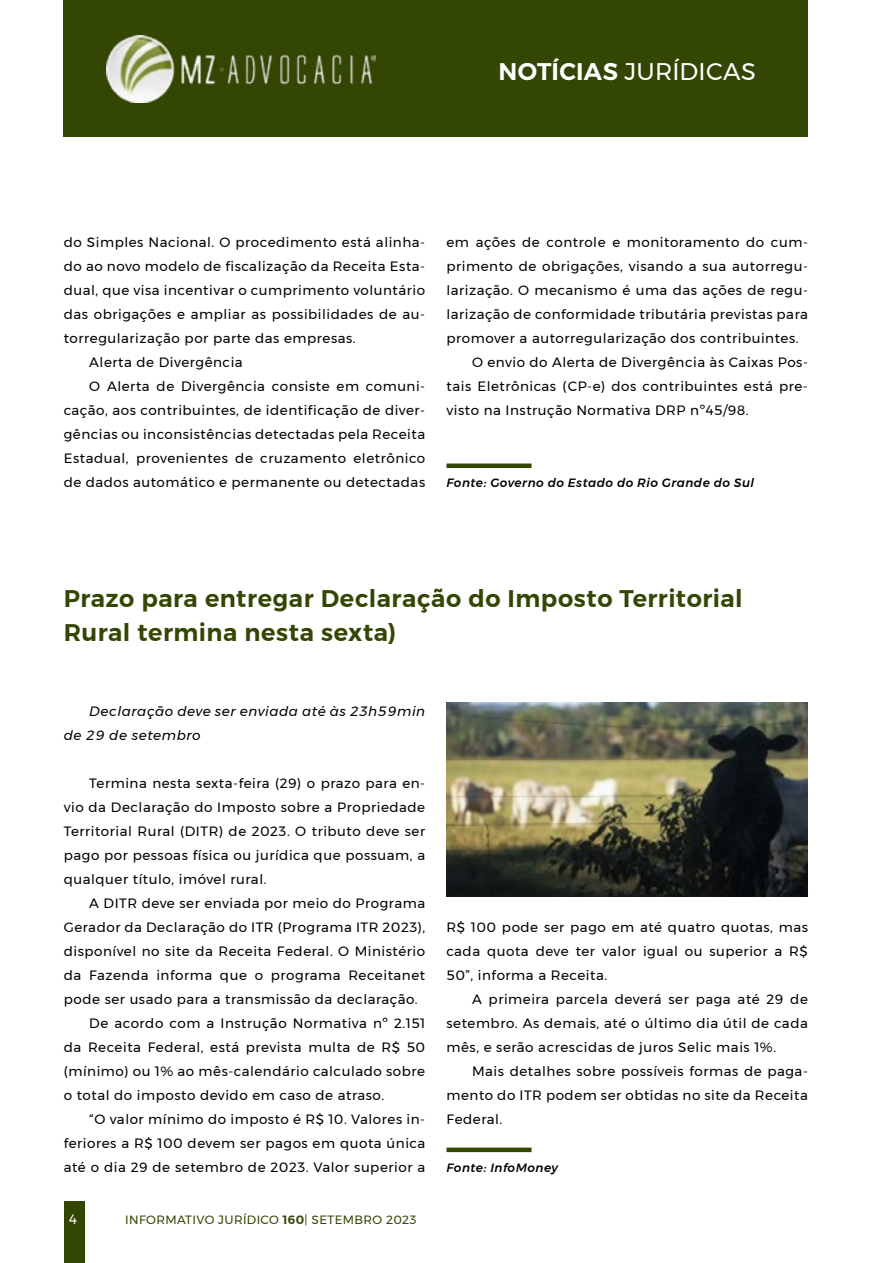
<style>
.page{position:relative;width:893px;height:1263px;background:#fff}
.page>*{position:absolute;margin:0;border:0;box-sizing:border-box;transform-origin:0 0}
.t1{font:600 24px/34.5px "Montserrat";letter-spacing:.02em;color:#344603}
.t2{font:24px "Montserrat";letter-spacing:.01em;color:#fff}
.t3{font:13.5px/24px "Montserrat";letter-spacing:.04em;color:#000;text-align:justify}
.t4{font:italic 13.5px/24px "Montserrat";letter-spacing:.04em;color:#000}
.t5{font:13.5px "Montserrat";color:#fff}
.t6{font:italic 500 12px "Montserrat";letter-spacing:.04em;color:#000}
.t7{font:12px "Montserrat";letter-spacing:.03em;color:#344603}
.s1{font-weight:600}
</style>
<div class="page">
<div style="left:64px;top:1201px;width:21px;height:62px;background:#344603"></div>
<div style="left:64px;top:0;width:744px;height:136px;background:#344603"></div>
<img style="left:106px;top:36px;width:269px;height:67px">
<div style="left:446px;top:1147px;width:85px;height:5px;background:#344603"></div>
<div style="left:446px;top:463px;width:85px;height:5px;background:#344603"></div>
<img style="left:446px;top:702px;width:362px;height:194px">
<h1 class="t2" style="left:498px;top:53px;width:259px"><span class="s1">NOTÍCIAS</span> JURÍDICAS</h1>
<p class="t3" style="left:64px;top:230px;width:363px">do Simples Nacional. O procedimento está alinha-</p>
<p class="t3" style="left:64px;top:254px;width:363px">do ao novo modelo de fiscalização da Receita Esta-</p>
<p class="t3" style="left:64px;top:278px;width:363px">dual, que visa incentivar o cumprimento voluntário</p>
<p class="t3" style="left:64px;top:302px;width:363px">das obrigações e ampliar as possibilidades de au-</p>
<p class="t3" style="left:64px;top:326px;width:293px">torregularização por parte das empresas.</p>
<p class="t3" style="left:89px;top:350px;width:155px">Alerta de Divergência</p>
<p class="t3" style="left:89px;top:374px;width:337px">O Alerta de Divergência consiste em comuni-</p>
<p class="t3" style="left:64px;top:398px;width:363px">cação, aos contribuintes, de identificação de diver-</p>
<p class="t3" style="left:64px;top:422px;width:363px">gências ou inconsistências detectadas pela Receita</p>
<p class="t3" style="left:64px;top:446px;width:363px">Estadual, provenientes de cruzamento eletrônico</p>
<p class="t3" style="left:64px;top:470px;width:363px">de dados automático e permanente ou detectadas</p>
<p class="t3" style="left:446px;top:230px;width:363px">em ações de controle e monitoramento do cum-</p>
<p class="t3" style="left:446px;top:254px;width:363px">primento de obrigações, visando a sua autorregu-</p>
<p class="t3" style="left:446px;top:278px;width:363px">larização. O mecanismo é uma das ações de regu-</p>
<p class="t3" style="left:446px;top:302px;width:363px">larização de conformidade tributária previstas para</p>
<p class="t3" style="left:446px;top:326px;width:354px">promover a autorregularização dos contribuintes.</p>
<p class="t3" style="left:472px;top:350px;width:337px">O envio do Alerta de Divergência às Caixas Pos-</p>
<p class="t3" style="left:446px;top:374px;width:363px">tais Eletrônicas (CP-e) dos contribuintes está pre-</p>
<p class="t3" style="left:446px;top:398px;width:304px">visto na Instrução Normativa DRP nº45/98.</p>
<p class="t6" style="left:446px;top:474px;width:309px">Fonte: Governo do Estado do Rio Grande do Sul</p>
<h1 class="t1" style="left:64px;top:581px;width:680px">Prazo para entregar Declaração do Imposto Territorial<br>Rural termina nesta sexta)</h1>
<p class="t4" style="left:64px;top:699px;width:363px;text-indent:26px">Declaração deve ser enviada até às 23h59min de 29 de setembro</p>
<p class="t3" style="left:64px;top:771px;width:363px;text-indent:26px">Termina nesta sexta-feira (29) o prazo para en&shy;vio da Declaração do Imposto sobre a Propriedade Territorial Rural (DITR) de 2023. O tributo deve ser pago por pessoas física ou jurídica que possuam, a qualquer título, imóvel rural.</p>
<p class="t3" style="left:89px;top:891px;width:337px">A DITR deve ser enviada por meio do Programa</p>
<p class="t3" style="left:64px;top:915px;width:363px">Gerador da Declaração do ITR (Programa ITR 2023),</p>
<p class="t3" style="left:64px;top:939px;width:363px">disponível no site da Receita Federal. O Ministério</p>
<p class="t3" style="left:64px;top:963px;width:363px">da Fazenda informa que o programa Receitanet</p>
<p class="t3" style="left:64px;top:987px;width:355px">pode ser usado para a transmissão da declaração.</p>
<p class="t3" style="left:89px;top:1011px;width:337px">De acordo com a Instrução Normativa nº 2.151</p>
<p class="t3" style="left:64px;top:1035px;width:363px">da Receita Federal, está prevista multa de R$ 50</p>
<p class="t3" style="left:64px;top:1059px;width:363px">(mínimo) ou 1% ao mês-calendário calculado sobre</p>
<p class="t3" style="left:64px;top:1083px;width:322px">o total do imposto devido em caso de atraso.</p>
<p class="t3" style="left:89px;top:1107px;width:337px">“O valor mínimo do imposto é R$ 10. Valores in-</p>
<p class="t3" style="left:64px;top:1131px;width:363px">feriores a R$ 100 devem ser pagos em quota única</p>
<p class="t3" style="left:64px;top:1155px;width:363px">até o dia 29 de setembro de 2023. Valor superior a</p>
<p class="t5" style="left:69px;top:1208px;width:9px">4</p>
<p class="t7" style="left:125px;top:1210px;width:293px">INFORMATIVO JURÍDICO <span class="s1">160</span>| SETEMBRO 2023</p>
<p class="t3" style="left:446px;top:915px;width:363px">R$ 100 pode ser pago em até quatro quotas, mas cada quota deve ter valor igual ou superior a R$ 50”, informa a Receita.</p>
<p class="t3" style="left:446px;top:987px;width:363px;text-indent:26px">A primeira parcela deverá ser paga até 29 de setembro. As demais, até o último dia útil de cada mês, e serão acrescidas de juros Selic mais 1%.</p>
<p class="t3" style="left:446px;top:1059px;width:363px;text-indent:26px">Mais detalhes sobre possíveis formas de paga&shy;mento do ITR podem ser obtidas no site da Receita Federal.</p>
<p class="t6" style="left:446px;top:1158px;width:113px">Fonte: InfoMoney</p>
</div>
